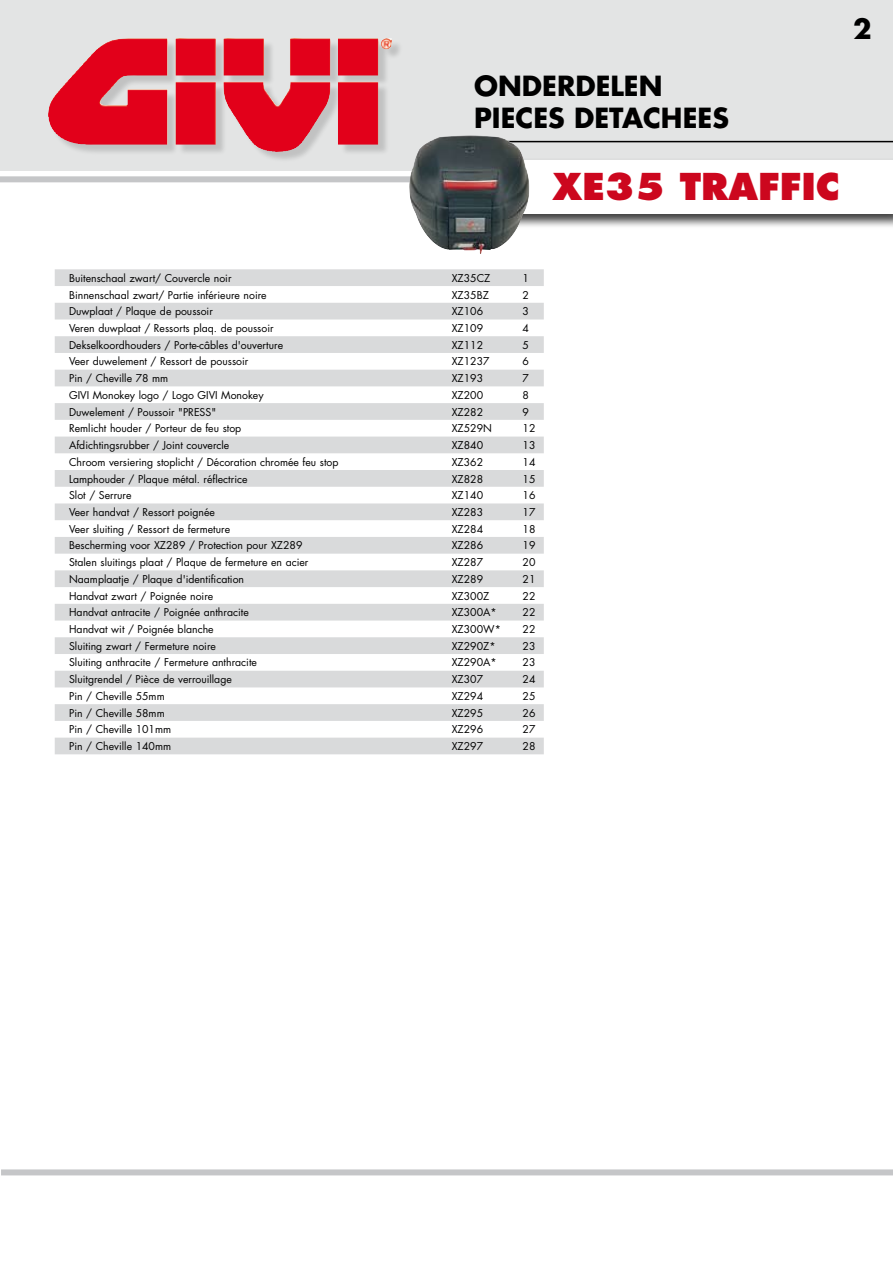
<style>
.page{position:relative;width:893px;height:1263px;background:#fff}
.page>*{position:absolute;margin:0;border:0;box-sizing:border-box;transform-origin:0 0}
.t1{font:800 36px "Futura";color:#cc071e}
.t2{font:700 27px/32.4px "Futura";color:#000}
.t3{font:10.5px "Futura";color:#000}
</style>
<div class="page">
<div style="left:0;top:0;width:893px;height:171px;background:#e3e4e4"></div>
<div style="left:49px;top:39px;width:354px;height:125px;background:#000;opacity:.15"></div>
<img style="left:48px;top:38px;width:344px;height:107px">
<div style="left:0;top:176px;width:893px;height:6px;background:#c5c6c8"></div>
<hr style="left:474px;top:141px;width:419px;height:1px;background:#000">
<div style="left:1px;top:1169px;width:892px;height:6px;background:#c5c6c8"></div>
<div style="left:471px;top:158px;width:422px;height:72px;background:#000;opacity:.75"></div>
<div style="left:474px;top:160px;width:419px;height:54px;background:#fff"></div>
<img style="left:409px;top:135px;width:120px;height:119px">
<svg style="left:55px;top:269px;width:489px;height:485px;fill:#e1e2e3"></svg>
<h2 class="t2" style="left:474px;top:69px;width:256px">ONDERDELEN<br>PIECES DETACHEES</h2>
<h1 class="t1" style="left:552px;top:165px;width:289px">XE35 TRAFFIC</h1>
<p class="t3" style="left:69px;top:271px;width:164px">Buitenschaal zwart/ Couvercle noir</p>
<p class="t3" style="left:452px;top:271px;width:40px">XZ35CZ</p>
<p class="t3" style="left:523px;top:271px;width:8px">1</p>
<p class="t3" style="left:69px;top:287px;width:199px">Binnenschaal zwart/ Partie inférieure noire</p>
<p class="t3" style="left:452px;top:287px;width:39px">XZ35BZ</p>
<p class="t3" style="left:523px;top:287px;width:8px">2</p>
<p class="t3" style="left:69px;top:304px;width:145px">Duwplaat / Plaque de poussoir</p>
<p class="t3" style="left:452px;top:304px;width:33px">XZ106</p>
<p class="t3" style="left:523px;top:304px;width:8px">3</p>
<p class="t3" style="left:69px;top:321px;width:206px">Veren duwplaat / Ressorts plaq. de poussoir</p>
<p class="t3" style="left:452px;top:321px;width:33px">XZ109</p>
<p class="t3" style="left:523px;top:321px;width:8px">4</p>
<p class="t3" style="left:69px;top:338px;width:216px">Dekselkoordhouders / Porte-câbles d'ouverture</p>
<p class="t3" style="left:452px;top:338px;width:33px">XZ112</p>
<p class="t3" style="left:523px;top:338px;width:8px">5</p>
<p class="t3" style="left:69px;top:354px;width:181px">Veer duwelement / Ressort de poussoir</p>
<p class="t3" style="left:452px;top:354px;width:39px">XZ1237</p>
<p class="t3" style="left:523px;top:354px;width:8px">6</p>
<p class="t3" style="left:69px;top:371px;width:101px">Pin / Cheville 78 mm</p>
<p class="t3" style="left:452px;top:371px;width:33px">XZ193</p>
<p class="t3" style="left:523px;top:371px;width:8px">7</p>
<p class="t3" style="left:69px;top:388px;width:196px">GIVI Monokey logo / Logo GIVI Monokey</p>
<p class="t3" style="left:452px;top:388px;width:33px">XZ200</p>
<p class="t3" style="left:523px;top:388px;width:8px">8</p>
<p class="t3" style="left:69px;top:404px;width:149px">Duwelement / Poussoir "PRESS"</p>
<p class="t3" style="left:452px;top:404px;width:33px">XZ282</p>
<p class="t3" style="left:523px;top:404px;width:8px">9</p>
<p class="t3" style="left:69px;top:421px;width:174px">Remlicht houder / Porteur de feu stop</p>
<p class="t3" style="left:452px;top:421px;width:42px">XZ529N</p>
<p class="t3" style="left:523px;top:421px;width:14px">12</p>
<p class="t3" style="left:69px;top:438px;width:162px">Afdichtingsrubber / Joint couvercle</p>
<p class="t3" style="left:452px;top:438px;width:33px">XZ840</p>
<p class="t3" style="left:523px;top:438px;width:14px">13</p>
<p class="t3" style="left:69px;top:455px;width:271px">Chroom versiering stoplicht / Décoration chromée feu stop</p>
<p class="t3" style="left:452px;top:455px;width:33px">XZ362</p>
<p class="t3" style="left:523px;top:455px;width:14px">14</p>
<p class="t3" style="left:69px;top:471px;width:180px">Lamphouder / Plaque métal. réflectrice</p>
<p class="t3" style="left:452px;top:471px;width:33px">XZ828</p>
<p class="t3" style="left:523px;top:471px;width:14px">15</p>
<p class="t3" style="left:69px;top:488px;width:64px">Slot / Serrure</p>
<p class="t3" style="left:452px;top:488px;width:33px">XZ140</p>
<p class="t3" style="left:523px;top:488px;width:14px">16</p>
<p class="t3" style="left:69px;top:505px;width:147px">Veer handvat / Ressort poignée</p>
<p class="t3" style="left:452px;top:505px;width:33px">XZ283</p>
<p class="t3" style="left:523px;top:505px;width:14px">17</p>
<p class="t3" style="left:69px;top:522px;width:162px">Veer sluiting / Ressort de fermeture</p>
<p class="t3" style="left:452px;top:522px;width:33px">XZ284</p>
<p class="t3" style="left:523px;top:522px;width:14px">18</p>
<p class="t3" style="left:69px;top:538px;width:235px">Bescherming voor XZ289 / Protection pour XZ289</p>
<p class="t3" style="left:452px;top:538px;width:33px">XZ286</p>
<p class="t3" style="left:523px;top:538px;width:14px">19</p>
<p class="t3" style="left:69px;top:555px;width:241px">Stalen sluitings plaat / Plaque de fermeture en acier</p>
<p class="t3" style="left:452px;top:555px;width:33px">XZ287</p>
<p class="t3" style="left:523px;top:555px;width:14px">20</p>
<p class="t3" style="left:69px;top:572px;width:177px">Naamplaatje / Plaque d'identification</p>
<p class="t3" style="left:452px;top:572px;width:33px">XZ289</p>
<p class="t3" style="left:523px;top:572px;width:14px">21</p>
<p class="t3" style="left:69px;top:588px;width:146px">Handvat zwart / Poignée noire</p>
<p class="t3" style="left:452px;top:588px;width:39px">XZ300Z</p>
<p class="t3" style="left:523px;top:588px;width:14px">22</p>
<p class="t3" style="left:69px;top:605px;width:181px">Handvat antracite / Poignée anthracite</p>
<p class="t3" style="left:452px;top:605px;width:47px">XZ300A*</p>
<p class="t3" style="left:523px;top:605px;width:14px">22</p>
<p class="t3" style="left:69px;top:622px;width:146px">Handvat wit / Poignée blanche</p>
<p class="t3" style="left:452px;top:622px;width:51px">XZ300W*</p>
<p class="t3" style="left:523px;top:622px;width:14px">22</p>
<p class="t3" style="left:69px;top:639px;width:148px">Sluiting zwart / Fermeture noire</p>
<p class="t3" style="left:452px;top:639px;width:45px">XZ290Z*</p>
<p class="t3" style="left:523px;top:639px;width:14px">23</p>
<p class="t3" style="left:69px;top:655px;width:189px">Sluiting anthracite / Fermeture anthracite</p>
<p class="t3" style="left:452px;top:655px;width:47px">XZ290A*</p>
<p class="t3" style="left:523px;top:655px;width:14px">23</p>
<p class="t3" style="left:69px;top:672px;width:164px">Sluitgrendel / Pièce de verrouillage</p>
<p class="t3" style="left:452px;top:672px;width:33px">XZ307</p>
<p class="t3" style="left:523px;top:672px;width:14px">24</p>
<p class="t3" style="left:69px;top:689px;width:97px">Pin / Cheville 55mm</p>
<p class="t3" style="left:452px;top:689px;width:33px">XZ294</p>
<p class="t3" style="left:523px;top:689px;width:14px">25</p>
<p class="t3" style="left:69px;top:705px;width:97px">Pin / Cheville 58mm</p>
<p class="t3" style="left:452px;top:705px;width:33px">XZ295</p>
<p class="t3" style="left:523px;top:705px;width:14px">26</p>
<p class="t3" style="left:69px;top:722px;width:104px">Pin / Cheville 101mm</p>
<p class="t3" style="left:452px;top:722px;width:33px">XZ296</p>
<p class="t3" style="left:523px;top:722px;width:14px">27</p>
<p class="t3" style="left:69px;top:739px;width:104px">Pin / Cheville 140mm</p>
<p class="t3" style="left:452px;top:739px;width:33px">XZ297</p>
<p class="t3" style="left:523px;top:739px;width:14px">28</p>
</div>
